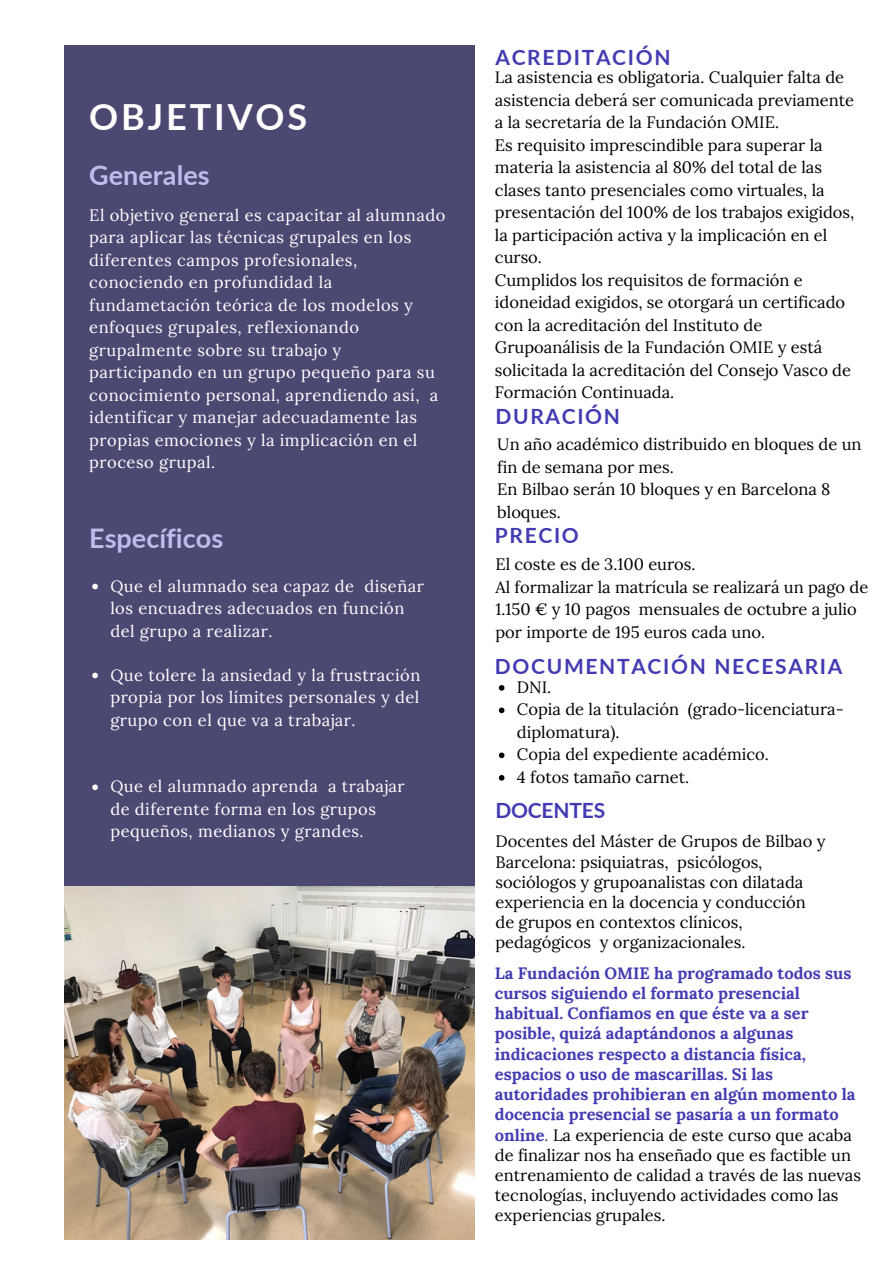
<style>
.page{position:relative;width:893px;height:1264px;background:#fff}
.page>*{position:absolute;margin:0;border:0;box-sizing:border-box;transform-origin:0 0}
.t1{font:700 36px "Lato";letter-spacing:.08em;color:#fff}
.t2{font:700 27px "Lato";color:#bfbbed}
.t3{font:700 21px "Lato";letter-spacing:.08em;color:#433bb2}
.t4{font:700 21px "Lato";letter-spacing:-.01em;color:#433bb2}
.t5{font:16.5px/22.5px "Lora";color:#000}
.t6{font:16.5px/22.5px "Lora";letter-spacing:.03em;color:#fff}
.t7{font:700 16.5px/20.2px "Lora";color:#433bb2}
.s1{font-weight:400;color:#214b5b}
.s2{font-weight:400;color:#000}
</style>
<div class="page">
<div style="left:65px;top:45px;width:409px;height:1109px;background:#4b4871"></div>
<svg style="left:92px;top:583px;width:6px;height:6px"></svg>
<svg style="left:499px;top:685px;width:5px;height:5px"></svg>
<svg style="left:499px;top:707px;width:5px;height:6px"></svg>
<svg style="left:499px;top:752px;width:5px;height:6px"></svg>
<svg style="left:499px;top:775px;width:5px;height:5px"></svg>
<svg style="left:92px;top:672px;width:6px;height:6px"></svg>
<svg style="left:92px;top:784px;width:6px;height:6px"></svg>
<img style="left:65px;top:886px;width:409px;height:353px">
<p class="t1" style="left:89px;top:94px;width:219px">OBJETIVOS</p>
<p class="t2" style="left:89px;top:158px;width:122px">Generales</p>
<p class="t6" style="left:89px;top:203px;width:357px">El objetivo general es capacitar al alumnado para aplicar las técnicas grupales en los diferentes campos profesionales, conociendo en profundidad la fundametación teórica de los modelos y enfoques grupales, reflexionando grupalmente sobre su trabajo y participando en un grupo pequeño para su conocimiento personal, aprendiendo así, a identificar y manejar adecuadamente las propias emociones y la implicación en el proceso grupal.</p>
<p class="t2" style="left:89px;top:521px;width:135px">Específicos</p>
<p class="t6" style="left:110px;top:574px;width:315px">Que el alumnado sea capaz de diseñar los encuadres adecuados en función del grupo a realizar.</p>
<p class="t6" style="left:110px;top:663px;width:311px;text-align:justify">Que tolere la ansiedad y la frustración propia por los límites personales y del grupo con el que va a trabajar.</p>
<p class="t6" style="left:110px;top:775px;width:296px">Que el alumnado aprenda a trabajar de diferente forma en los grupos pequeños, medianos y grandes.</p>
<p class="t3" style="left:495px;top:44px;width:176px">ACREDITACIÓN</p>
<p class="t5" style="left:495px;top:66px;width:361px">La asistencia es obligatoria. Cualquier falta de asistencia deberá ser comunicada previamente a la secretaría de la Fundación OMIE.</p>
<p class="t5" style="left:495px;top:134px;width:361px">Es requisito imprescindible para superar la materia la asistencia al 80% del total de las clases tanto presenciales como virtuales, la presentación del 100% de los trabajos exigidos, la participación activa y la implicación en el curso.</p>
<p class="t5" style="left:495px;top:268px;width:357px">Cumplidos los requisitos de formación e idoneidad exigidos, se otorgará un certificado con la acreditación del Instituto de Grupoanálisis de la Fundación OMIE y está solicitada la acreditación del Consejo Vasco de Formación Continuada.</p>
<p class="t3" style="left:495px;top:403px;width:126px">DURACIÓN</p>
<p class="t5" style="left:497px;top:433px;width:366px">Un año académico distribuido en bloques de un fin de semana por mes.</p>
<p class="t5" style="left:497px;top:478px;width:335px">En Bilbao serán 10 bloques y en Barcelona 8 bloques.</p>
<p class="t3" style="left:495px;top:522px;width:85px">PRECIO</p>
<p class="t5" style="left:495px;top:552px;width:201px">El coste es de 3.100 euros.</p>
<p class="t5" style="left:495px;top:575px;width:374px">Al formalizar la matrícula se realizará un pago de<br>1.150 € y 10 pagos mensuales de octubre a julio por importe de 195 euros cada uno.</p>
<p class="t3" style="left:495px;top:653px;width:349px">DOCUMENTACIÓN NECESARIA</p>
<p class="t5" style="left:517px;top:675px;width:36px">DNI.</p>
<p class="t5" style="left:517px;top:698px;width:328px">Copia de la titulación (grado-licenciatura&shy;diplomatura).</p>
<p class="t5" style="left:517px;top:743px;width:253px">Copia del expediente académico.</p>
<p class="t5" style="left:517px;top:765px;width:174px">4 fotos tamaño carnet.</p>
<p class="t4" style="left:495px;top:796px;width:111px">DOCENTES</p>
<p class="t5" style="left:495px;top:831px;width:331px;line-height:20.2px">Docentes del Máster de Grupos de Bilbao y Barcelona: psiquiatras, psicólogos, sociólogos y grupoanalistas con dilatada experiencia en la docencia y conducción de grupos en contextos clínicos, pedagógicos y organizacionales.</p>
<p class="t7" style="left:495px;top:962px;width:367px">La Fundación OMIE ha programado todos sus cursos siguiendo el formato presencial habitual. Confiamos en que éste va a ser posible, quizá adaptándonos a algunas indicaciones respecto a distancia física, espacios o uso de mascarillas. Si las autoridades prohibieran en algún momento la docencia presencial se pasaría a un formato online<span class="s1">.</span> <span class="s2">La experiencia de este curso que acaba de finalizar nos ha enseñado que es factible un entrenamiento de calidad a través de las nuevas tecnologías, incluyendo actividades como las experiencias grupales.</span></p>
</div>
